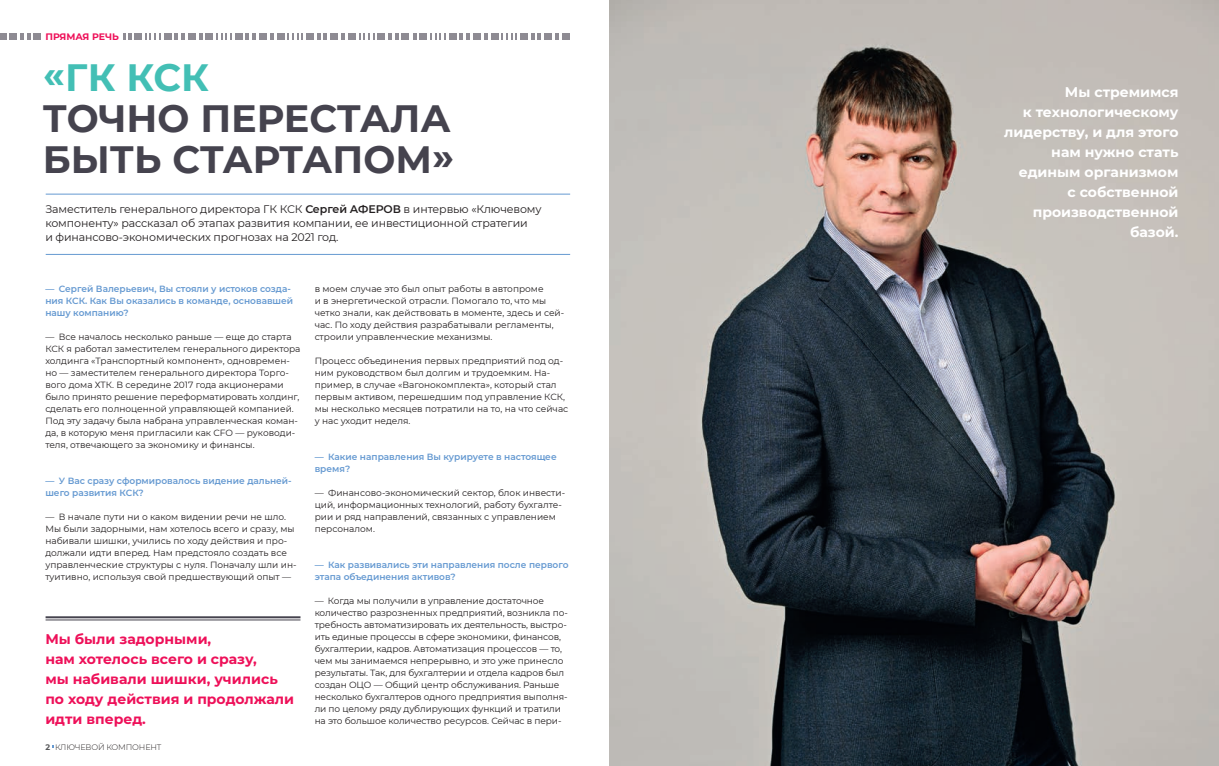
<style>
.page{position:relative;width:1219px;height:766px;background:#fff}
.page>*{position:absolute;margin:0;border:0;box-sizing:border-box;transform-origin:0 0}
.t1{font:700 38px/41px "Montserrat";color:#45434e}
.t2{font:700 14px/20px "Montserrat";color:#fff;text-align:right}
.t3{font:700 14px/20px "Montserrat";color:#ee1059}
.t4{font:11px/14px "Montserrat";letter-spacing:-.01em;color:#231f20}
.t5{font:700 9.4px "Montserrat";color:#ee1059}
.t6{font:9px/12px "Montserrat";color:#231f20}
.t7{font:600 9px/12px "Montserrat";color:#6599d1}
.t8{font:300 8px "Montserrat";letter-spacing:-.02em;color:#231f20}
.s1{color:#43bfb5}
.s2{font-weight:600}
.s3{font-weight:700;color:#57585a}
</style>
<div class="page">
<img style="left:609px;top:0;width:610px;height:765px">
<hr style="left:46px;top:193px;width:524px;height:1px;background:#6599d1">
<hr style="left:46px;top:254px;width:524px;height:1px;background:#6599d1">
<hr style="left:46px;top:616px;width:254px;height:2px;background:#45434e">
<hr style="left:46px;top:619px;width:254px;height:1px;background:#45434e">
<div style="left:33px;top:33px;width:8px;height:7px;background:#8e8b93"></div>
<div style="left:9px;top:33px;width:8px;height:7px;background:#8e8b93"></div>
<svg style="left:20px;top:33px;width:11px;height:7px"></svg>
<div style="left:0;top:33px;width:6px;height:7px;background:#8e8b93"></div>
<div style="left:188px;top:33px;width:7px;height:7px;background:#8e8b93"></div>
<div style="left:164px;top:33px;width:7px;height:7px;background:#8e8b93"></div>
<div style="left:134px;top:33px;width:8px;height:7px;background:#8e8b93"></div>
<svg style="left:174px;top:33px;width:11px;height:7px"></svg>
<svg style="left:145px;top:33px;width:16px;height:7px"></svg>
<div style="left:259px;top:33px;width:8px;height:7px;background:#8e8b93"></div>
<div style="left:235px;top:33px;width:8px;height:7px;background:#8e8b93"></div>
<div style="left:205px;top:33px;width:8px;height:7px;background:#8e8b93"></div>
<svg style="left:245px;top:33px;width:11px;height:7px"></svg>
<svg style="left:199px;top:33px;width:4px;height:7px"></svg>
<svg style="left:216px;top:33px;width:16px;height:7px"></svg>
<div style="left:330px;top:33px;width:8px;height:7px;background:#8e8b93"></div>
<div style="left:306px;top:33px;width:8px;height:7px;background:#8e8b93"></div>
<div style="left:277px;top:33px;width:8px;height:7px;background:#8e8b93"></div>
<svg style="left:317px;top:33px;width:10px;height:7px"></svg>
<svg style="left:270px;top:33px;width:4px;height:7px"></svg>
<svg style="left:287px;top:33px;width:16px;height:7px"></svg>
<div style="left:401px;top:33px;width:8px;height:7px;background:#8e8b93"></div>
<div style="left:377px;top:33px;width:8px;height:7px;background:#8e8b93"></div>
<div style="left:348px;top:33px;width:8px;height:7px;background:#8e8b93"></div>
<svg style="left:388px;top:33px;width:11px;height:7px"></svg>
<svg style="left:341px;top:33px;width:4px;height:7px"></svg>
<svg style="left:359px;top:33px;width:16px;height:7px"></svg>
<div style="left:473px;top:33px;width:8px;height:7px;background:#8e8b93"></div>
<div style="left:449px;top:33px;width:8px;height:7px;background:#8e8b93"></div>
<div style="left:419px;top:33px;width:8px;height:7px;background:#8e8b93"></div>
<svg style="left:459px;top:33px;width:11px;height:7px"></svg>
<svg style="left:413px;top:33px;width:4px;height:7px"></svg>
<svg style="left:430px;top:33px;width:16px;height:7px"></svg>
<div style="left:544px;top:33px;width:8px;height:7px;background:#8e8b93"></div>
<div style="left:520px;top:33px;width:8px;height:7px;background:#8e8b93"></div>
<div style="left:491px;top:33px;width:7px;height:7px;background:#8e8b93"></div>
<svg style="left:531px;top:33px;width:10px;height:7px"></svg>
<svg style="left:484px;top:33px;width:4px;height:7px"></svg>
<svg style="left:501px;top:33px;width:16px;height:7px"></svg>
<div style="left:562px;top:33px;width:8px;height:7px;background:#8e8b93"></div>
<svg style="left:555px;top:33px;width:4px;height:7px"></svg>
<svg style="left:124px;top:33px;width:7px;height:7px"></svg>
<p class="t5" style="left:45px;top:30px;width:75px">ПРЯМАЯ РЕЧЬ</p>
<p class="t1" style="left:43px;top:55px;width:413px"><span class="s1">«ГК КСК<br></span>ТОЧНО ПЕРЕСТАЛА<br>БЫТЬ СТАРТАПОМ»</p>
<p class="t4" style="left:45px;top:202px;width:498px">Заместитель генерального директора ГК КСК <span class="s2">Сергей АФЕРОВ</span> в интервью «Ключевому компоненту» рассказал об этапах развития компании, ее инвестиционной стратегии<br>и финансово-экономических прогнозах на 2021 год.</p>
<p class="t7" style="left:45px;top:282px;width:249px">— Сергей Валерьевич, Вы стояли у истоков созда&shy;ния КСК. Как Вы оказались в команде, основавшей нашу компанию?</p>
<p class="t6" style="left:45px;top:330px;width:257px">— Все началось несколько раньше — еще до старта КСК я работал заместителем генерального директора холдинга «Транспортный компонент», одновремен&shy;но — заместителем генерального директора Торго&shy;вого дома ХТК. В середине 2017 года акционерами было принято решение переформатировать холдинг, сделать его полноценной управляющей компанией.<br>Под эту задачу была набрана управленческая коман&shy;да, в которую меня пригласили как CFO — руководи&shy;теля, отвечающего за экономику и финансы.</p>
<p class="t7" style="left:45px;top:474px;width:248px">— У Вас сразу сформировалось видение дальней&shy;шего развития КСК?</p>
<p class="t6" style="left:45px;top:510px;width:253px">— В начале пути ни о каком видении речи не шло.<br>Мы были задорными, нам хотелось всего и сразу, мы набивали шишки, учились по ходу действия и про&shy;должали идти вперед. Нам предстояло создать все управленческие структуры с нуля. Поначалу шли ин&shy;туитивно, используя свой предшествующий опыт —</p>
<p class="t3" style="left:45px;top:628px;width:250px">Мы были задорными,<br>нам хотелось всего и сразу,<br>мы набивали шишки, учились по ходу действия и продолжали идти вперед.</p>
<p class="t8" style="left:45px;top:741px;width:118px"><span class="s3">2</span> КЛЮЧЕВОЙ КОМПОНЕНТ</p>
<p class="t6" style="left:315px;top:282px;width:251px">в моем случае это был опыт работы в автопроме<br>и в энергетической отрасли. Помогало то, что мы четко знали, как действовать в моменте, здесь и сей&shy;час. По ходу действия разрабатывали регламенты, строили управленческие механизмы.</p>
<p class="t6" style="left:315px;top:354px;width:255px">Процесс объединения первых предприятий под од&shy;ним руководством был долгим и трудоемким. На&shy;пример, в случае «Вагонокомплекта», который стал первым активом, перешедшим под управление КСК, мы несколько месяцев потратили на то, на что сейчас у нас уходит неделя.</p>
<p class="t7" style="left:315px;top:450px;width:244px">— Какие направления Вы курируете в настоящее время?</p>
<p class="t6" style="left:315px;top:486px;width:252px">— Финансово-экономический сектор, блок инвести&shy;ций, информационных технологий, работу бухгалте&shy;рии и ряд направлений, связанных с управлением персоналом.</p>
<p class="t7" style="left:315px;top:558px;width:255px">— Как развивались эти направления после первого этапа объединения активов?</p>
<p class="t6" style="left:315px;top:594px;width:255px">— Когда мы получили в управление достаточное количество разрозненных предприятий, возникла по&shy;требность автоматизировать их деятельность, выстро&shy;ить единые процессы в сфере экономики, финансов, бухгалтерии, кадров. Автоматизация процессов — то, чем мы занимаемся непрерывно, и это уже принесло результаты. Так, для бухгалтерии и отдела кадров был создан ОЦО — Общий центр обслуживания. Раньше несколько бухгалтеров одного предприятия выполня&shy;ли по целому ряду дублирующих функций и тратили на это большое количество ресурсов. Сейчас в пери-</p>
<p class="t2" style="left:1004px;top:81px;width:176px">Мы стремимся<br>к технологическому лидерству, и для этого нам нужно стать единым организмом<br>с собственной производственной базой.</p>
</div>
